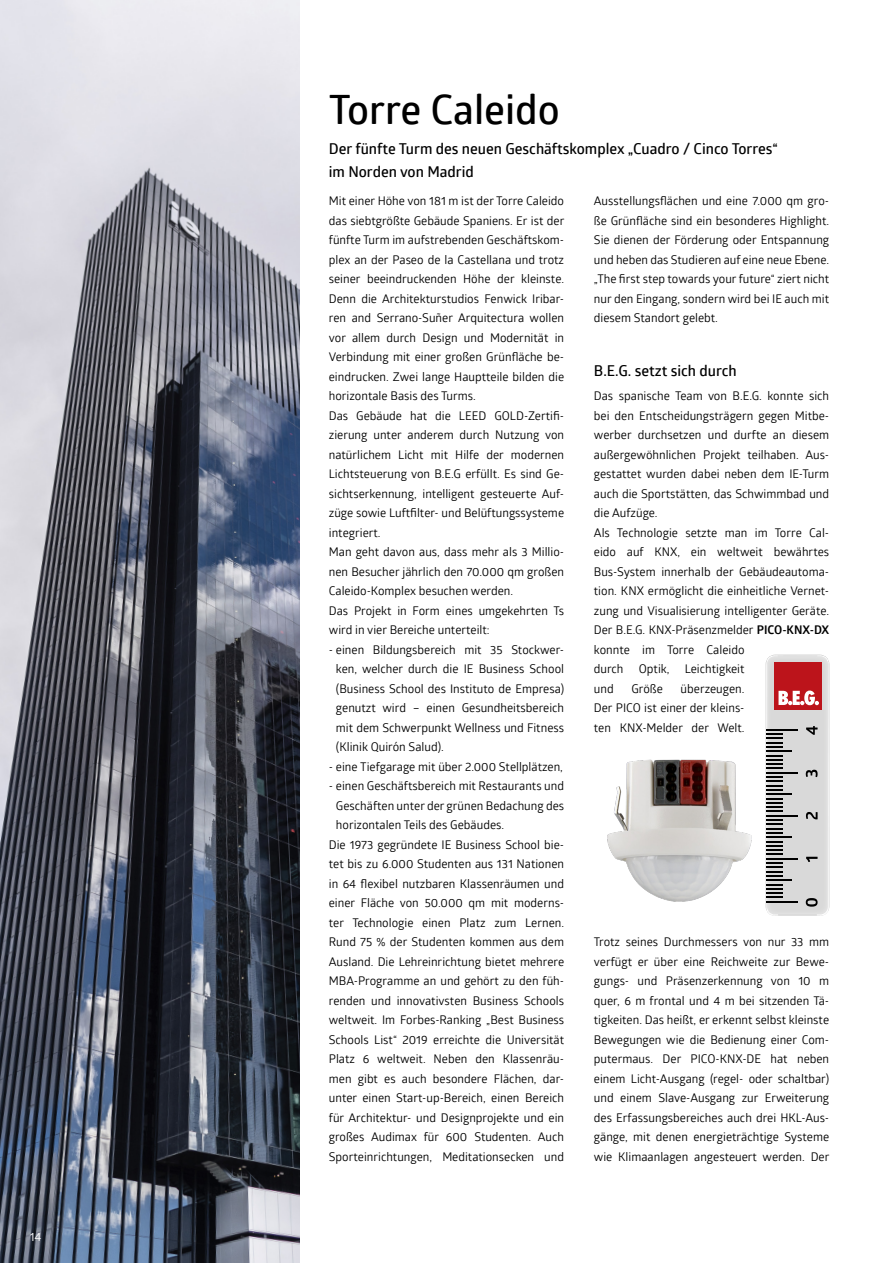
<style>
.page{position:relative;width:893px;height:1263px;background:#fff}
.page>*{position:absolute;margin:0;border:0;box-sizing:border-box;transform-origin:0 0}
.t1{font:600 40.5px "Glober";color:#000}
.t2{font:600 15px/23.2px "Glober";color:#000}
.t3{font:12px/19.5px "Glober";color:#000;text-align:justify}
.t4{font:12px "Glober";color:#fff}
.s1{font-weight:700}
</style>
<div class="page">
<img style="left:0;top:0;width:299px;height:1263px">
<img style="left:607px;top:759px;width:145px;height:143px">
<img style="left:766px;top:655px;width:63px;height:261px">
<div style="left:774px;top:662px;width:47px;height:47px;background:#bc141b"></div>
<svg style="left:778px;top:690px;width:41px;height:15px"></svg>
<hr style="left:766px;top:729px;width:32px;height:1px;background:#000">
<svg style="left:766px;top:733px;width:17px;height:15px"></svg>
<hr style="left:766px;top:750px;width:26px;height:2px;background:#000">
<svg style="left:766px;top:755px;width:17px;height:14px"></svg>
<hr style="left:766px;top:772px;width:32px;height:1px;background:#000">
<svg style="left:766px;top:776px;width:17px;height:15px"></svg>
<hr style="left:766px;top:793px;width:26px;height:2px;background:#000">
<svg style="left:766px;top:798px;width:17px;height:14px"></svg>
<hr style="left:766px;top:815px;width:32px;height:1px;background:#000">
<svg style="left:766px;top:819px;width:17px;height:15px"></svg>
<hr style="left:766px;top:836px;width:26px;height:2px;background:#000">
<svg style="left:766px;top:841px;width:17px;height:14px"></svg>
<hr style="left:766px;top:858px;width:32px;height:1px;background:#000">
<svg style="left:766px;top:862px;width:17px;height:15px"></svg>
<hr style="left:766px;top:879px;width:26px;height:2px;background:#000">
<svg style="left:766px;top:884px;width:17px;height:14px"></svg>
<hr style="left:766px;top:901px;width:32px;height:1px;background:#000">
<svg style="left:806px;top:898px;width:12px;height:9px"></svg>
<svg style="left:806px;top:857px;width:12px;height:5px"></svg>
<svg style="left:806px;top:812px;width:12px;height:7px"></svg>
<svg style="left:806px;top:770px;width:12px;height:7px"></svg>
<svg style="left:806px;top:726px;width:12px;height:9px"></svg>
<p class="t4" style="left:30px;top:1228px;width:13px">14</p>
<h1 class="t1" style="left:329px;top:81px;width:232px">Torre Caleido</h1>
<p class="t2" style="left:329px;top:137px;width:451px">Der fünfte Turm des neuen Geschäftskomplex „Cuadro / Cinco Torres“ im Norden von Madrid</p>
<p class="t3" style="left:329px;top:191px;width:237px;text-align:left">Mit einer Höhe von 181 m ist der Torre Caleido das siebtgrößte Gebäude Spaniens. Er ist der fünfte Turm im aufstrebenden Geschäftskom&shy;plex an der Paseo de la Castellana und trotz seiner beeindruckenden Höhe der kleinste.<br>Denn die Architekturstudios Fenwick Iribar&shy;ren and Serrano-Suñer Arquitectura wollen vor allem durch Design und Modernität in Verbindung mit einer großen Grünfläche be&shy;eindrucken. Zwei lange Hauptteile bilden die horizontale Basis des Turms.<br>Das Gebäude hat die LEED GOLD-Zertifi&shy;zierung unter anderem durch Nutzung von natürlichem Licht mit Hilfe der modernen Lichtsteuerung von B.E.G erfüllt. Es sind Ge&shy;sichtserkennung, intelligent gesteuerte Auf&shy;züge sowie Luftfilter- und Belüftungssysteme integriert.<br>Man geht davon aus, dass mehr als 3 Millio&shy;nen Besucher jährlich den 70.000 qm großen Caleido-Komplex besuchen werden.<br>Das Projekt in Form eines umgekehrten Ts wird in vier Bereiche unterteilt:</p>
<p class="t3" style="left:336px;top:639px;width:230px;text-indent:-7px">- einen Bildungsbereich mit 35 Stockwer&shy;ken, welcher durch die IE Business School (Business School des Instituto de Empresa) genutzt wird – einen Gesundheitsbereich mit dem Schwerpunkt Wellness und Fitness (Klinik Quirón Salud).</p>
<p class="t3" style="left:329px;top:756px;width:236px">- eine Tiefgarage mit über 2.000 Stellplätzen,</p>
<p class="t3" style="left:329px;top:776px;width:237px">- einen Geschäftsbereich mit Restaurants und</p>
<p class="t3" style="left:336px;top:795px;width:230px">Geschäften unter der grünen Bedachung des</p>
<p class="t3" style="left:336px;top:815px;width:170px">horizontalen Teils des Gebäudes.</p>
<p class="t3" style="left:329px;top:834px;width:237px">Die 1973 gegründete IE Business School bie-</p>
<p class="t3" style="left:329px;top:854px;width:237px">tet bis zu 6.000 Studenten aus 131 Nationen</p>
<p class="t3" style="left:329px;top:873px;width:237px">in 64 flexibel nutzbaren Klassenräumen und</p>
<p class="t3" style="left:329px;top:893px;width:237px">einer Fläche von 50.000 qm mit moderns-</p>
<p class="t3" style="left:329px;top:912px;width:237px">ter Technologie einen Platz zum Lernen.</p>
<p class="t3" style="left:329px;top:932px;width:237px">Rund 75 % der Studenten kommen aus dem</p>
<p class="t3" style="left:329px;top:951px;width:237px">Ausland. Die Lehreinrichtung bietet mehrere</p>
<p class="t3" style="left:329px;top:971px;width:237px">MBA-Programme an und gehört zu den füh-</p>
<p class="t3" style="left:329px;top:990px;width:237px">renden und innovativsten Business Schools</p>
<p class="t3" style="left:329px;top:1010px;width:237px">weltweit. Im Forbes-Ranking „Best Business</p>
<p class="t3" style="left:329px;top:1029px;width:237px">Schools List“ 2019 erreichte die Universität</p>
<p class="t3" style="left:329px;top:1049px;width:237px">Platz 6 weltweit. Neben den Klassenräu-</p>
<p class="t3" style="left:329px;top:1068px;width:237px">men gibt es auch besondere Flächen, dar-</p>
<p class="t3" style="left:329px;top:1088px;width:237px">unter einen Start-up-Bereich, einen Bereich</p>
<p class="t3" style="left:329px;top:1107px;width:237px">für Architektur- und Designprojekte und ein</p>
<p class="t3" style="left:329px;top:1127px;width:237px">großes Audimax für 600 Studenten. Auch</p>
<p class="t3" style="left:329px;top:1146px;width:237px">Sporteinrichtungen, Meditationsecken und</p>
<p class="t3" style="left:594px;top:191px;width:237px">Ausstellungsflächen und eine 7.000 qm gro&shy;ße Grünfläche sind ein besonderes Highlight.<br>Sie dienen der Förderung oder Entspannung und heben das Studieren auf eine neue Ebene. „The first step towards your future“ ziert nicht nur den Eingang, sondern wird bei IE auch mit diesem Standort gelebt.</p>
<p class="t2" style="left:594px;top:358px;width:144px">B.E.G. setzt sich durch</p>
<p class="t3" style="left:594px;top:386px;width:237px;text-align:left">Das spanische Team von B.E.G. konnte sich bei den Entscheidungsträgern gegen Mitbe&shy;werber durchsetzen und durfte an diesem außergewöhnlichen Projekt teilhaben. Aus&shy;gestattet wurden dabei neben dem IE-Turm auch die Sportstätten, das Schwimmbad und die Aufzüge.<br>Als Technologie setzte man im Torre Cal&shy;eido auf KNX, ein weltweit bewährtes Bus-System innerhalb der Gebäudeautoma&shy;tion. KNX ermöglicht die einheitliche Vernet&shy;zung und Visualisierung intelligenter Geräte.<br>Der B.E.G. KNX-Präsenzmelder <span class="s1">PICO-KNX-DX </span>konnte im Torre Caleido<br>durch</p>
<p class="t3" style="left:639px;top:659px;width:32px">Optik,</p>
<p class="t3" style="left:685px;top:659px;width:61px">Leichtigkeit</p>
<p class="t3" style="left:594px;top:678px;width:152px;text-indent:87px">überzeugen.<br>Der PICO ist einer der kleins&shy;ten KNX-Melder der Welt.</p>
<p class="t3" style="left:594px;top:678px;width:21px">und</p>
<p class="t3" style="left:631px;top:678px;width:33px">Größe</p>
<p class="t3" style="left:594px;top:932px;width:237px">Trotz seines Durchmessers von nur 33 mm verfügt er über eine Reichweite zur Bewe&shy;gungs- und Präsenzerkennung von 10 m quer, 6 m frontal und 4 m bei sitzenden Tä&shy;tigkeiten. Das heißt, er erkennt selbst kleinste Bewegungen wie die Bedienung einer Com&shy;putermaus. Der PICO-KNX-DE hat neben einem Licht-Ausgang (regel- oder schaltbar) und einem Slave-Ausgang zur Erweiterung des Erfassungsbereiches auch drei HKL-Aus&shy;gänge, mit denen energieträchtige Systeme wie Klimaanlagen angesteuert werden. Der</p>
</div>
